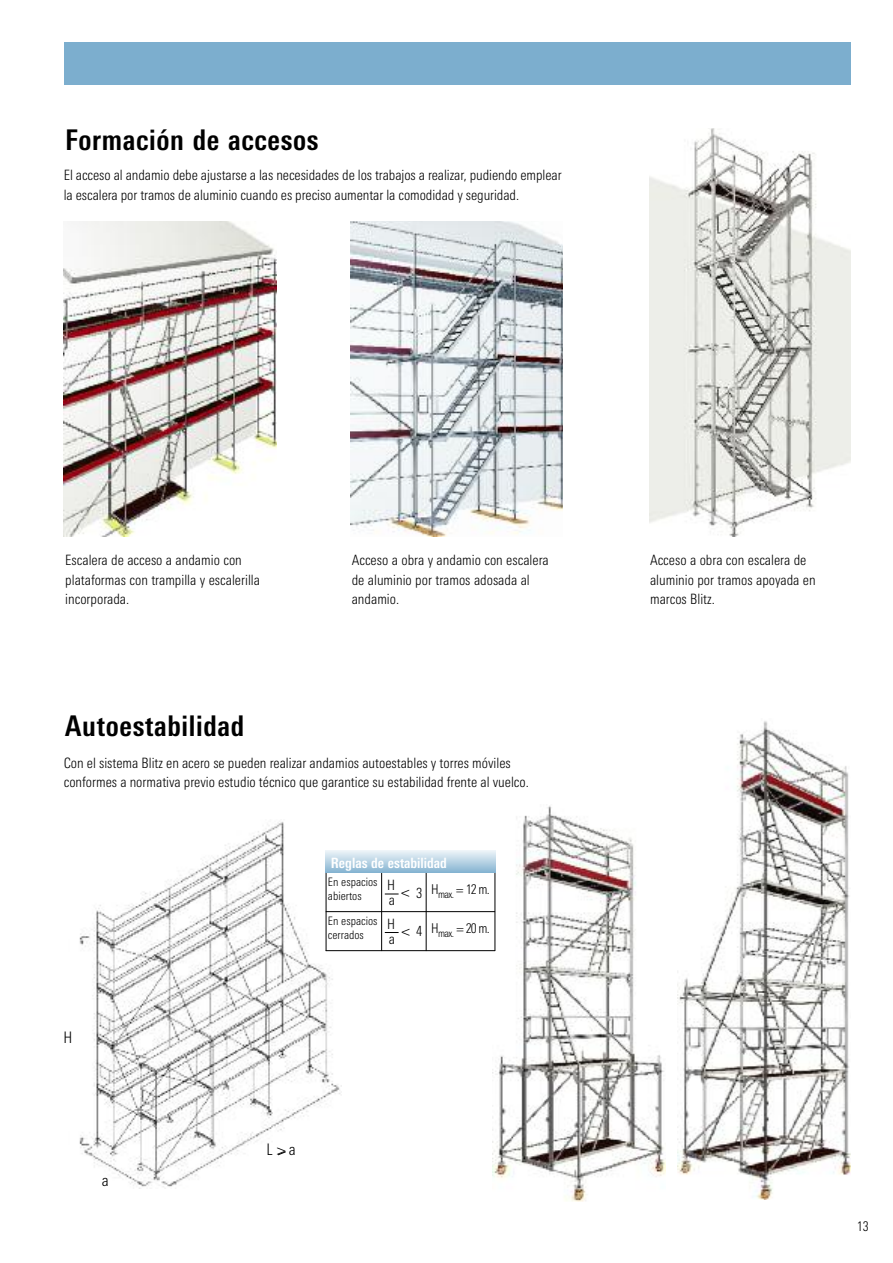
<style>
.page{position:relative;width:893px;height:1263px;background:#fff}
.page>*{position:absolute;margin:0;border:0;box-sizing:border-box;transform-origin:0 0}
.t1{font:700 condensed 28.5px "LT Univers";letter-spacing:.025em;color:#000}
.t2{font:300 condensed 15.9px "LT Univers";color:#000}
.t3{font:300 condensed 15.45px "LT Univers";color:#000}
.t4{font:300 condensed 14.25px/19.5px "LT Univers";color:#000}
.t5{font:700 condensed 14.25px "LT Univers";color:#fff}
.t6{font:300 condensed 13.5px "LT Univers";color:#000}
.t7{font:300 condensed 11.7px/14px "LT Univers";color:#000}
.s1{font-size:14.25px}
</style>
<div class="page">
<div style="left:64px;top:43px;width:786px;height:42px;background:#7caece"></div>
<img style="left:350px;top:221px;width:213px;height:315px">
<img style="left:649px;top:128px;width:201px;height:408px">
<img style="left:677px;top:721px;width:173px;height:478px">
<img style="left:492px;top:806px;width:174px;height:396px">
<img style="left:79px;top:822px;width:262px;height:365px">
<img style="left:64px;top:221px;width:212px;height:315px">
<div style="left:326px;top:873px;width:56px;height:38px;background:#fff"></div>
<div style="left:418px;top:873px;width:47px;height:38px;background:linear-gradient(to bottom,#fff,#fff)"></div>
<div style="left:427px;top:873px;width:68px;height:38px;background:#fff"></div>
<div style="left:326px;top:912px;width:56px;height:38px;background:#fff"></div>
<div style="left:418px;top:912px;width:47px;height:38px;background:linear-gradient(to bottom,#fff,#fff)"></div>
<div style="left:427px;top:912px;width:68px;height:38px;background:#fff"></div>
<hr style="left:381px;top:872px;width:1px;height:79px;background:#000">
<hr style="left:426px;top:872px;width:1px;height:79px;background:#000">
<hr style="left:495px;top:872px;width:1px;height:79px;background:#000">
<hr style="left:326px;top:872px;width:1px;height:79px;background:#000">
<hr style="left:326px;top:911px;width:169px;height:1px;background:#000">
<hr style="left:326px;top:950px;width:169px;height:1px;background:#000">
<svg style="left:385px;top:894px;width:14px;height:1px"></svg>
<svg style="left:385px;top:932px;width:14px;height:1px"></svg>
<div style="left:415px;top:886px;width:9px;height:20px;background:#fff"></div>
<div style="left:415px;top:925px;width:9px;height:19px;background:#fff"></div>
<svg style="left:326px;top:851px;width:169px;height:21px;background:#b9d4e4"></svg>
<svg style="left:277px;top:1147px;width:10px;height:9px"></svg>
<h1 class="t1" style="left:65px;top:129px;width:255px">Formación de accesos</h1>
<p class="t4" style="left:64px;top:167px;width:499px">El acceso al andamio debe ajustarse a las necesidades de los trabajos a realizar, pudiendo emplear la escalera por tramos de aluminio cuando es preciso aumentar la comodidad y seguridad.</p>
<p class="t4" style="left:65px;top:552px;width:196px">Escalera de acceso a andamio con plataformas con trampilla y escalerilla incorporada.</p>
<p class="t4" style="left:650px;top:552px;width:167px">Acceso a obra con escalera de aluminio por tramos apoyada en marcos Blitz.</p>
<p class="t4" style="left:352px;top:552px;width:199px">Acceso a obra y andamio con escalera de aluminio por tramos adosada al andamio.</p>
<h1 class="t1" style="left:65px;top:716px;width:181px">Autoestabilidad</h1>
<p class="t4" style="left:64px;top:754px;width:467px">Con el sistema Blitz en acero se pueden realizar andamios autoestables y torres móviles conformes a normativa previo estudio técnico que garantice su estabilidad frente al vuelco.</p>
<p class="t5" style="left:331px;top:858px;width:118px">Reglas de estabilidad</p>
<p class="t2" style="left:64px;top:1031px;width:10px">H</p>
<p class="t2" style="left:102px;top:1174px;width:8px">a</p>
<p class="t7" style="left:328px;top:876px;width:51px">En espacios abiertos</p>
<p class="t6" style="left:431px;top:884px;width:60px">H<sub>max.</sub> = 12 m.</p>
<p class="t7" style="left:328px;top:915px;width:51px">En espacios cerrados</p>
<p class="t3" style="left:401px;top:925px;width:23px">&lt; <span class="s1">4</span></p>
<p class="t6" style="left:431px;top:923px;width:60px">H<sub>max.</sub> = 20 m.</p>
<p class="t4" style="left:387px;top:879px;width:9px;line-height:14.7px">H a</p>
<p class="t4" style="left:387px;top:918px;width:9px;line-height:14.7px">H a</p>
<p class="t3" style="left:401px;top:886px;width:23px">&lt; <span class="s1">3</span></p>
<p class="t2" style="left:266px;top:1143px;width:31px">L a</p>
<p class="t6" style="left:857px;top:1221px;width:14px">13</p>
</div>
